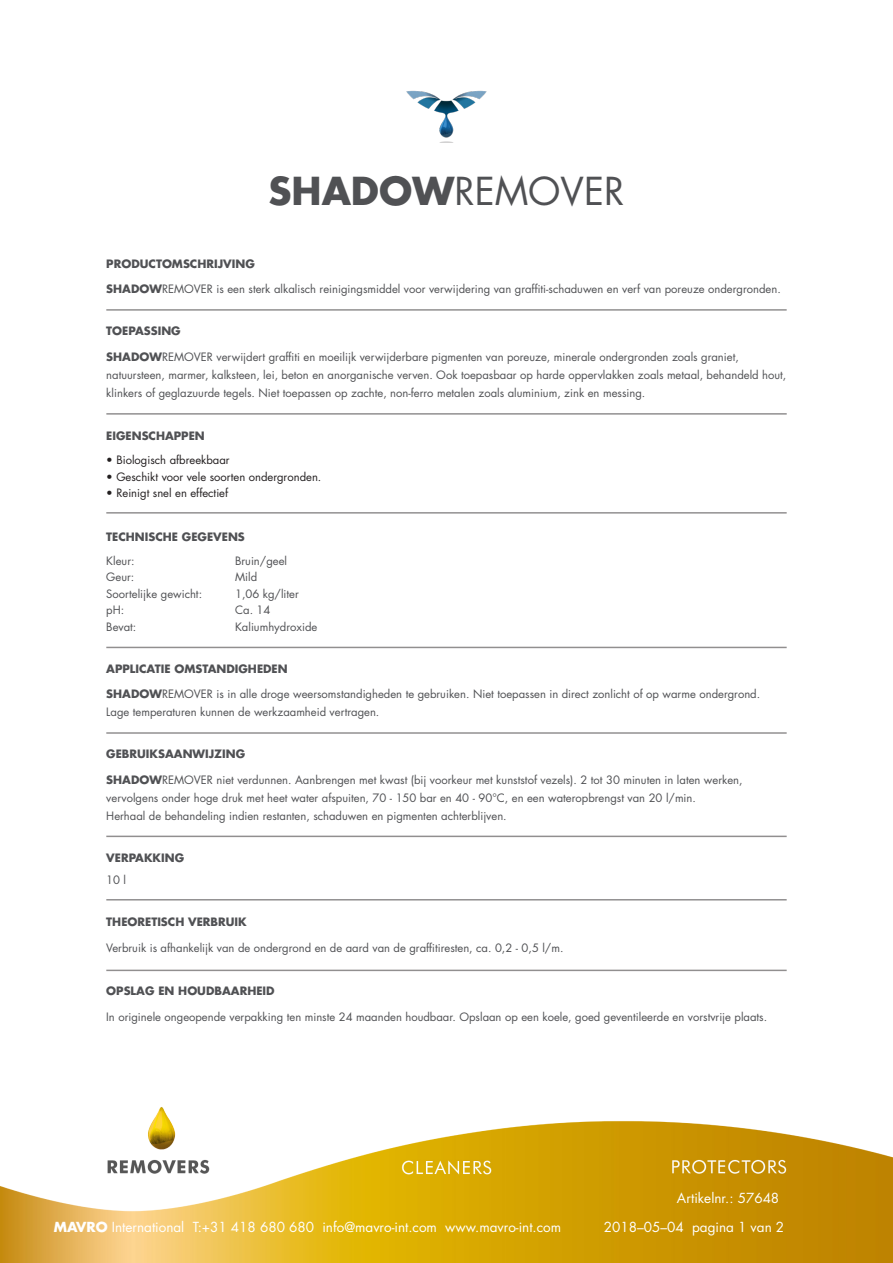
<style>
.page{position:relative;width:893px;height:1263px;background:#fff}
.page>*{position:absolute;margin:0;border:0;box-sizing:border-box;transform-origin:0 0}
.t1{font:37.5px "Futura Std";color:#505154}
.t2{font:13.5px/28.5px "Futura Std";color:#fff}
.t3{font:11.25px/18px "Futura Std";color:#505154}
.t4{font:700 11.25px "Futura Std";color:#505154}
.t5{font:11.25px "Futura Std";color:#231f20}
.s1{font-weight:700}
</style>
<div class="page">
<img style="left:406px;top:90px;width:81px;height:52px">
<img style="left:0;top:1107px;width:893px;height:156px">
<hr style="left:106px;top:309px;width:681px;height:2px;background:#231f20">
<hr style="left:106px;top:413px;width:681px;height:2px;background:#231f20">
<hr style="left:106px;top:512px;width:681px;height:2px;background:#231f20">
<hr style="left:106px;top:647px;width:681px;height:1px;background:#231f20">
<hr style="left:106px;top:732px;width:681px;height:2px;background:#231f20">
<hr style="left:106px;top:899px;width:681px;height:1px;background:#231f20">
<hr style="left:106px;top:836px;width:681px;height:1px;background:#231f20">
<hr style="left:106px;top:970px;width:681px;height:1px;background:#231f20">
<p class="t1" style="left:268px;top:167px;width:357px"><span class="s1">SHADOW</span>REMOVER</p>
<p class="t4" style="left:106px;top:256px;width:150px">PRODUCTOMSCHRIJVING</p>
<p class="t3" style="left:106px;top:280px;width:676px"><span class="s1">SHADOW</span>REMOVER is een sterk alkalisch reinigingsmiddel voor verwijdering van graffiti-schaduwen en verf van poreuze ondergronden.</p>
<p class="t4" style="left:106px;top:323px;width:76px">TOEPASSING</p>
<p class="t3" style="left:106px;top:348px;width:634px"><span class="s1">SHADOW</span>REMOVER verwijdert graffiti en moeilijk verwijderbare pigmenten van poreuze, minerale ondergronden zoals graniet,</p>
<p class="t3" style="left:106px;top:366px;width:682px">natuursteen, marmer, kalksteen, lei, beton en anorganische verven. Ook toepasbaar op harde oppervlakken zoals metaal, behandeld hout, klinkers of geglazuurde tegels. Niet toepassen op zachte, non-ferro metalen zoals aluminium, zink en messing.</p>
<p class="t4" style="left:106px;top:428px;width:100px">EIGENSCHAPPEN</p>
<p class="t5" style="left:106px;top:453px;width:125px">• Biologisch afbreekbaar</p>
<p class="t5" style="left:106px;top:469px;width:217px">• Geschikt voor vele soorten ondergronden.</p>
<p class="t5" style="left:106px;top:486px;width:123px">• Reinigt snel en effectief</p>
<p class="t4" style="left:106px;top:529px;width:140px">TECHNISCHE GEGEVENS</p>
<p class="t3" style="left:106px;top:552px;width:30px">Kleur:</p>
<p class="t3" style="left:235px;top:552px;width:53px">Bruin/geel</p>
<p class="t3" style="left:106px;top:568px;width:30px">Geur:</p>
<p class="t3" style="left:235px;top:568px;width:24px">Mild</p>
<p class="t3" style="left:106px;top:585px;width:97px">Soortelijke gewicht:</p>
<p class="t3" style="left:235px;top:585px;width:65px">1,06 kg/liter</p>
<p class="t3" style="left:106px;top:601px;width:19px">pH:</p>
<p class="t3" style="left:235px;top:601px;width:37px">Ca. 14</p>
<p class="t3" style="left:106px;top:618px;width:32px">Bevat:</p>
<p class="t3" style="left:235px;top:618px;width:84px">Kaliumhydroxide</p>
<p class="t4" style="left:106px;top:661px;width:183px">APPLICATIE OMSTANDIGHEDEN</p>
<p class="t3" style="left:106px;top:685px;width:655px"><span class="s1">SHADOW</span>REMOVER is in alle droge weersomstandigheden te gebruiken. Niet toepassen in direct zonlicht of op warme ondergrond.</p>
<p class="t3" style="left:106px;top:703px;width:275px">Lage temperaturen kunnen de werkzaamheid vertragen.</p>
<p class="t4" style="left:106px;top:746px;width:140px">GEBRUIKSAANWIJZING</p>
<p class="t3" style="left:106px;top:771px;width:638px"><span class="s1">SHADOW</span>REMOVER niet verdunnen. Aanbrengen met kwast (bij voorkeur met kunststof vezels). 2 tot 30 minuten in laten werken,</p>
<p class="t3" style="left:106px;top:789px;width:591px">vervolgens onder hoge druk met heet water afspuiten, 70 - 150 bar en 40 - 90°C, en een wateropbrengst van 20 l/min.</p>
<p class="t3" style="left:106px;top:807px;width:402px">Herhaal de behandeling indien restanten, schaduwen en pigmenten achterblijven.</p>
<p class="t4" style="left:106px;top:850px;width:79px">VERPAKKING</p>
<p class="t3" style="left:106px;top:871px;width:21px">10 l</p>
<p class="t4" style="left:106px;top:914px;width:142px">THEORETISCH VERBRUIK</p>
<p class="t3" style="left:106px;top:939px;width:459px">Verbruik is afhankelijk van de ondergrond en de aard van de graffitiresten, ca. 0,2 - 0,5 l/m.</p>
<p class="t4" style="left:106px;top:983px;width:170px">OPSLAG EN HOUDBAARHEID</p>
<p class="t3" style="left:106px;top:1008px;width:662px">In originele ongeopende verpakking ten minste 24 maanden houdbaar. Opslaan op een koele, goed geventileerde en vorstvrije plaats.</p>
<p class="t2" style="left:54px;top:1213px;width:509px"><span class="s1">MAVRO</span> International T:+31 418 680 680 info@mavro-int.com www.mavro-int.com</p>
<p class="t2" style="left:604px;top:1184px;width:182px;text-indent:73px">Artikelnr.: 57648<br>2018–05–04 pagina 1 van 2</p>
</div>
